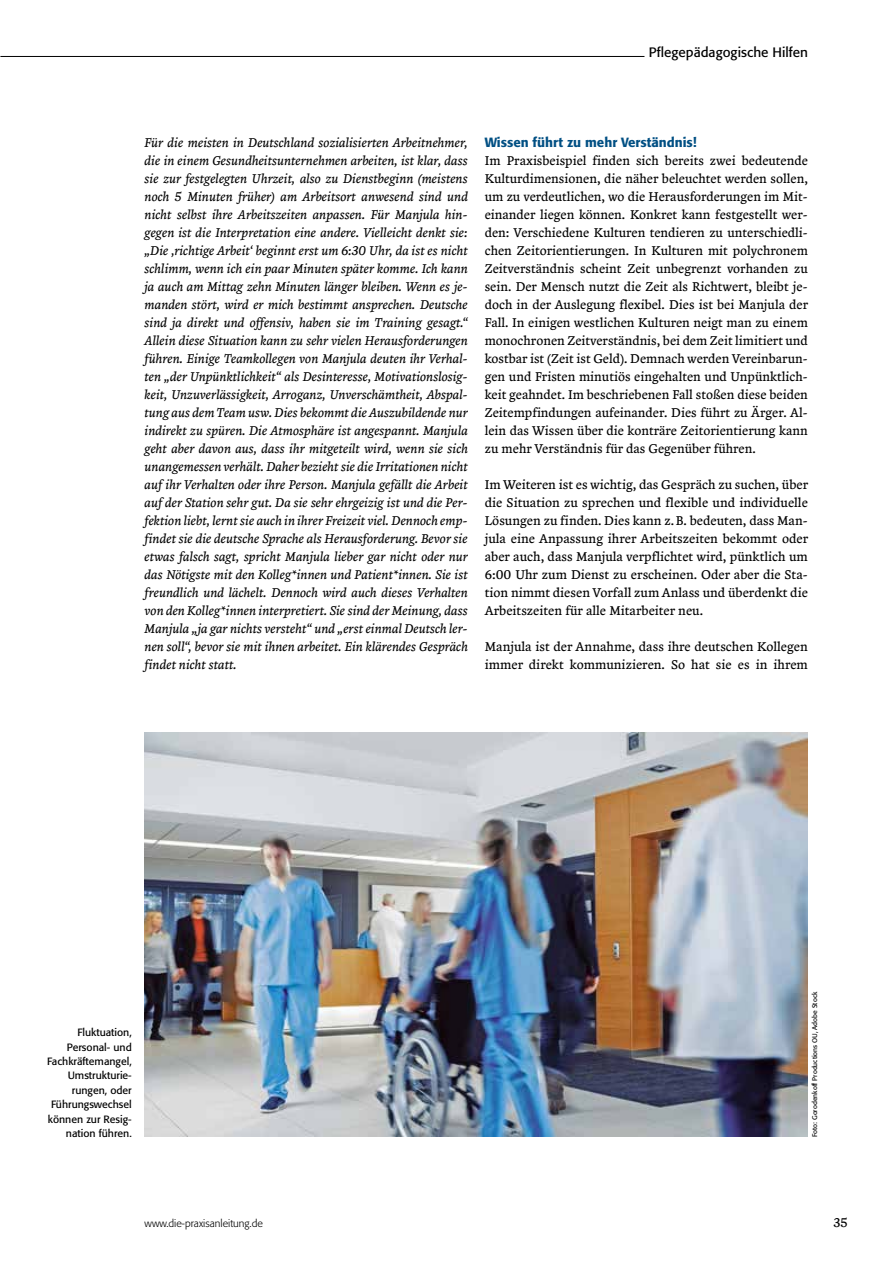
<style>
.page{position:relative;width:893px;height:1263px;background:#fff}
.page>*{position:absolute;margin:0;border:0;box-sizing:border-box;transform-origin:0 0}
.t1{font:13.5px "Formata";color:#000}
.t2{font:italic 13.2px/18px "Zenon";color:#000;text-align:justify}
.t3{font:13.2px/18px "Zenon";color:#000;text-align:justify}
.t4{font:500 13.2px "Formata";color:#004f83}
.t5{font:10.5px/14.4px "Formata";color:#000;text-align:right}
.t6{font:300 10.5px "Formata";color:#000}
.t7{font:6.75px "Formata";color:#000}
</style>
<div class="page">
<img style="left:145px;top:732px;width:663px;height:405px">
<hr style="left:0;top:56px;width:808px;height:1px;background:#000">
<hr style="left:644px;top:55px;width:168px;height:3px;background:#fff">
<p class="t1" style="left:649px;top:44px;width:161px">Pflegepädagogische Hilfen</p>
<p class="t2" style="left:145px;top:133px;width:325px">Für die meisten in Deutschland sozialisierten Arbeitnehmer, die in einem Gesundheitsunternehmen arbeiten, ist klar, dass sie zur festgelegten Uhrzeit, also zu Dienstbeginn (meistens noch 5 Minuten früher) am Arbeitsort anwesend sind und nicht selbst ihre Arbeitszeiten anpassen. Für Manjula hin&shy;gegen ist die Interpretation eine andere. Vielleicht denkt sie: „Die ‚richtige Arbeit‘ beginnt erst um 6:30 Uhr, da ist es nicht schlimm, wenn ich ein paar Minuten später komme. Ich kann ja auch am Mittag zehn Minuten länger bleiben. Wenn es je&shy;manden stört, wird er mich bestimmt ansprechen. Deutsche sind ja direkt und offensiv, haben sie im Training gesagt.“ Allein diese Situation kann zu sehr vielen Herausforderungen führen. Einige Teamkollegen von Manjula deuten ihr Verhal&shy;ten „der Unpünktlichkeit“ als Desinteresse, Motivationslosig&shy;keit, Unzuverlässigkeit, Arroganz, Unverschämtheit, Abspal&shy;tung aus dem Team usw. Dies bekommt die Auszubildende nur indirekt zu spüren. Die Atmosphäre ist angespannt. Manjula geht aber davon aus, dass ihr mitgeteilt wird, wenn sie sich unangemessen verhält. Daher bezieht sie die Irritationen nicht auf ihr Verhalten oder ihre Person. Manjula gefällt die Arbeit auf der Station sehr gut. Da sie sehr ehrgeizig ist und die Per&shy;fektion liebt, lernt sie auch in ihrer Freizeit viel. Dennoch emp&shy;findet sie die deutsche Sprache als Herausforderung. Bevor sie etwas falsch sagt, spricht Manjula lieber gar nicht oder nur das Nötigste mit den Kolleg*innen und Patient*innen. Sie ist freundlich und lächelt. Dennoch wird auch dieses Verhalten von den Kolleg*innen interpretiert. Sie sind der Meinung, dass Manjula „ja gar nichts versteht“ und „erst einmal Deutsch ler&shy;nen soll“, bevor sie mit ihnen arbeitet. Ein klärendes Gespräch findet nicht statt.</p>
<p class="t4" style="left:485px;top:134px;width:214px">Wissen führt zu mehr Verständnis!</p>
<p class="t3" style="left:485px;top:151px;width:325px">Im Praxisbeispiel finden sich bereits zwei bedeutende Kulturdimensionen, die näher beleuchtet werden sollen, um zu verdeutlichen, wo die Herausforderungen im Mit&shy;einander liegen können. Konkret kann festgestellt wer&shy;den: Verschiedene Kulturen tendieren zu unterschiedli&shy;chen Zeitorientierungen. In Kulturen mit polychronem Zeitverständnis scheint Zeit unbegrenzt vorhanden zu sein. Der Mensch nutzt die Zeit als Richtwert, bleibt je&shy;doch in der Auslegung flexibel. Dies ist bei Manjula der Fall. In einigen westlichen Kulturen neigt man zu einem monochronen Zeitverständnis, bei dem Zeit limitiert und kostbar ist (Zeit ist Geld). Demnach werden Vereinbarun&shy;gen und Fristen minutiös eingehalten und Unpünktlich&shy;keit geahndet. Im beschriebenen Fall stoßen diese beiden Zeitempfindungen aufeinander. Dies führt zu Ärger. Al&shy;lein das Wissen über die konträre Zeitorientierung kann zu mehr Verständnis für das Gegenüber führen.</p>
<p class="t3" style="left:485px;top:475px;width:325px">Im Weiteren ist es wichtig, das Gespräch zu suchen, über die Situation zu sprechen und flexible und individuelle Lösungen zu finden. Dies kann z.B. bedeuten, dass Man&shy;jula eine Anpassung ihrer Arbeitszeiten bekommt oder aber auch, dass Manjula verpflichtet wird, pünktlich um 6:00 Uhr zum Dienst zu erscheinen. Oder aber die Sta&shy;tion nimmt diesen Vorfall zum Anlass und überdenkt die Arbeitszeiten für alle Mitarbeiter neu.</p>
<p class="t3" style="left:485px;top:637px;width:325px">Manjula ist der Annahme, dass ihre deutschen Kollegen immer direkt kommunizieren. So hat sie es in ihrem</p>
<p class="t5" style="left:47px;top:1025px;width:86px">Fluktuation,<br>Personal- und<br>Fachkräftemangel,<br>Umstrukturie&shy;rungen, oder<br>Führungswechsel können zur Resig&shy;nation führen.</p>
<p class="t7" style="left:811px;top:1137px;width:147px;rotate:-90deg">Foto: Gorodenkoff Productions OU, Adobe Stock</p>
<p class="t6" style="left:145px;top:1217px;width:120px">www.die-praxisanleitung.de</p>
<p class="t3" style="left:833px;top:1213px;width:16px">35</p>
</div>
